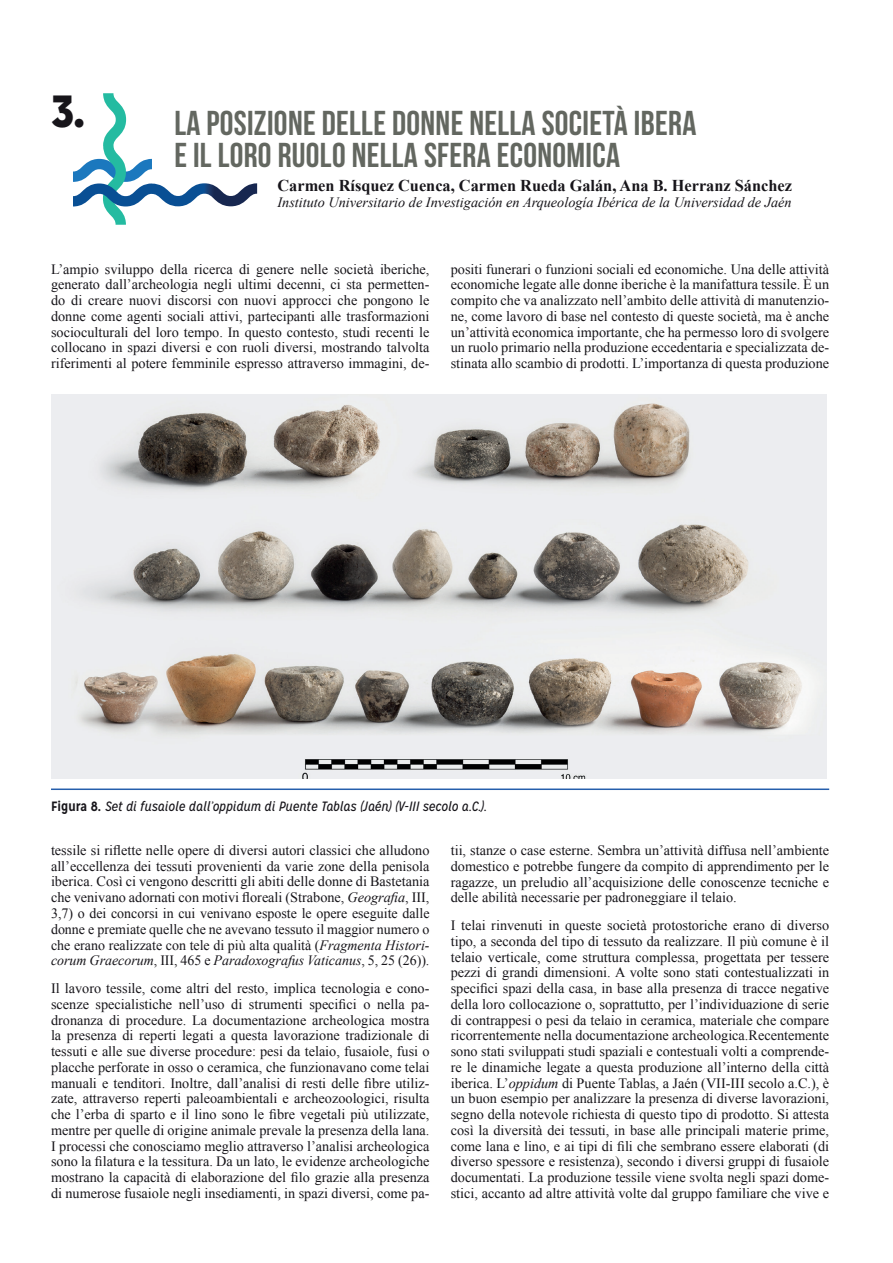
<style>
.page{position:relative;width:893px;height:1263px;background:#fff}
.page>*{position:absolute;margin:0;border:0;box-sizing:border-box;transform-origin:0 0}
.t1{font:900 45px "Mission Gothic";color:#17151a}
.t2{font:34.5px/31.5px "Bebas Neue";letter-spacing:.01em;color:#636760}
.t3{font:700 16.5px "Times New Roman";color:#17151a}
.t4{font:14.25px/15.8px "Times New Roman";color:#17151a;text-align:justify}
.t5{font:italic 14.25px "Times New Roman";color:#17151a}
.t6{font:italic 13.5px "Mission Gothic";color:#17151a}
.s1{font-weight:700;font-style:normal}
.s2{font-style:italic}
</style>
<div class="page">
<img style="left:51px;top:394px;width:776px;height:385px">
<hr style="left:51px;top:788px;width:778px;height:2px;background:#255eac">
<svg style="left:73px;top:93px;width:184px;height:132px"></svg>
<h1 class="t1" style="left:51px;top:82px;width:35px">3.</h1>
<h2 class="t2" style="left:174px;top:107px;width:524px">LA POSIZIONE DELLE DONNE NELLA SOCIETÀ IBERA<br>E IL LORO RUOLO NELLA SFERA ECONOMICA</h2>
<p class="t3" style="left:277px;top:174px;width:516px">Carmen Rísquez Cuenca, Carmen Rueda Galán, Ana B. Herranz Sánchez</p>
<p class="t5" style="left:277px;top:192px;width:516px">Instituto Universitario de Investigación en Arqueología Ibérica de la Universidad de Jaén</p>
<p class="t4" style="left:51px;top:261px;width:380px">L’ampio sviluppo della ricerca di genere nelle società iberiche, generato dall’archeologia negli ultimi decenni, ci sta permetten&shy;do di creare nuovi discorsi con nuovi approcci che pongono le donne come agenti sociali attivi, partecipanti alle trasformazioni socioculturali del loro tempo. In questo contesto, studi recenti le collocano in spazi diversi e con ruoli diversi, mostrando talvolta riferimenti al potere femminile espresso attraverso immagini, de-</p>
<p class="t4" style="left:451px;top:261px;width:380px">positi funerari o funzioni sociali ed economiche. Una delle attività economiche legate alle donne iberiche è la manifattura tessile. È un compito che va analizzato nell’ambito delle attività di manutenzio&shy;ne, come lavoro di base nel contesto di queste società, ma è anche un’attività economica importante, che ha permesso loro di svolgere un ruolo primario nella produzione eccedentaria e specializzata de&shy;stinata allo scambio di prodotti. L’importanza di questa produzione</p>
<p class="t6" style="left:51px;top:798px;width:437px"><span class="s1">Figura 8.</span> Set di fusaiole dall’oppidum di Puente Tablas (Jaén) (V-III secolo a.C.).</p>
<p class="t4" style="left:51px;top:842px;width:380px">tessile si riflette nelle opere di diversi autori classici che alludono all’eccellenza dei tessuti provenienti da varie zone della penisola iberica. Così ci vengono descritti gli abiti delle donne di Bastetania che venivano adornati con motivi floreali (Strabone, <span class="s2">Geografia</span>, III, 3,7) o dei concorsi in cui venivano esposte le opere eseguite dalle donne e premiate quelle che ne avevano tessuto il maggior numero o che erano realizzate con tele di più alta qualità (<span class="s2">Fragmenta Histori&shy;corum Graecorum</span>, III, 465 e <span class="s2">Paradoxografus Vaticanus</span>, 5, 25 (26)).</p>
<p class="t4" style="left:51px;top:980px;width:380px">Il lavoro tessile, come altri del resto, implica tecnologia e cono&shy;scenze specialistiche nell’uso di strumenti specifici o nella pa&shy;dronanza di procedure. La documentazione archeologica mostra la presenza di reperti legati a questa lavorazione tradizionale di tessuti e alle sue diverse procedure: pesi da telaio, fusaiole, fusi o placche perforate in osso o ceramica, che funzionavano come telai manuali e tenditori. Inoltre, dall’analisi di resti delle fibre utiliz&shy;zate, attraverso reperti paleoambientali e archeozoologici, risulta che l’erba di sparto e il lino sono le fibre vegetali più utilizzate, mentre per quelle di origine animale prevale la presenza della lana.<br>I processi che conosciamo meglio attraverso l’analisi archeologica sono la filatura e la tessitura. Da un lato, le evidenze archeologiche mostrano la capacità di elaborazione del filo grazie alla presenza di numerose fusaiole negli insediamenti, in spazi diversi, come pa-</p>
<p class="t4" style="left:451px;top:842px;width:380px">tii, stanze o case esterne. Sembra un’attività diffusa nell’ambiente domestico e potrebbe fungere da compito di apprendimento per le ragazze, un preludio all’acquisizione delle conoscenze tecniche e delle abilità necessarie per padroneggiare il telaio.</p>
<p class="t4" style="left:451px;top:917px;width:380px">I telai rinvenuti in queste società protostoriche erano di diverso tipo, a seconda del tipo di tessuto da realizzare. Il più comune è il telaio verticale, come struttura complessa, progettata per tessere pezzi di grandi dimensioni. A volte sono stati contestualizzati in specifici spazi della casa, in base alla presenza di tracce negative della loro collocazione o, soprattutto, per l’individuazione di serie di contrappesi o pesi da telaio in ceramica, materiale che compare ricorrentemente nella documentazione archeologica.Recentemente sono stati sviluppati studi spaziali e contestuali volti a comprende&shy;re le dinamiche legate a questa produzione all’interno della città iberica. L’<span class="s2">oppidum</span> di Puente Tablas, a Jaén (VII-III secolo a.C.), è un buon esempio per analizzare la presenza di diverse lavorazioni, segno della notevole richiesta di questo tipo di prodotto. Si attesta così la diversità dei tessuti, in base alle principali materie prime, come lana e lino, e ai tipi di fili che sembrano essere elaborati (di diverso spessore e resistenza), secondo i diversi gruppi di fusaiole documentati. La produzione tessile viene svolta negli spazi dome&shy;stici, accanto ad altre attività volte dal gruppo familiare che vive e</p>
</div>
